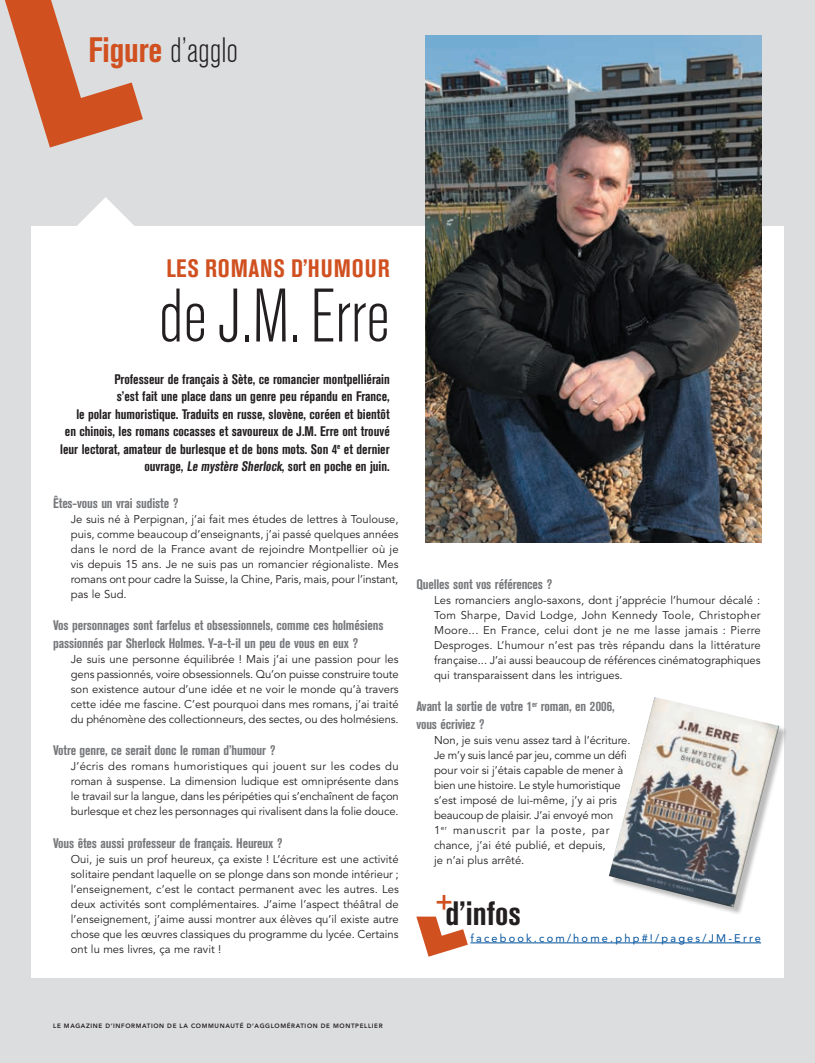
<style>
.page{position:relative;width:815px;height:1063px;background:#dcdddf}
.page>*{position:absolute;margin:0;border:0;box-sizing:border-box;transform-origin:0 0}
.t1{font:300 condensed 75px "Akzidenz Grotesk BE";color:#231f20}
.t2{font:300 condensed 35px "Akzidenz Grotesk BE";color:#231f20}
.t3{font:700 condensed 33.5px "Akzidenz Grotesk BE";color:#231f20}
.t4{font:700 condensed 33.5px "Akzidenz Grotesk BE";color:#d05020}
.t5{font:700 condensed 25px "Akzidenz Grotesk BE";letter-spacing:.035em;color:#d05020}
.Plaisir_d_Agglo_Tari{font:700 condensed 13.75px/17.5px "Akzidenz Grotesk BE";color:#231f20;text-align:right}
.t6{font:700 condensed 13.75px/17.5px "Akzidenz Grotesk BE";letter-spacing:-.01em;color:#76787b}
.t7{font:11.25px/15px "Avenir";letter-spacing:-.005em;color:#231f20;text-align:justify}
.t8{font:11px "Avenir";letter-spacing:.2em;color:#01519b}
.t9{font:800 6.25px "Avenir";letter-spacing:.1em;color:#231f20}
.s1{font-weight:700;color:#d05020}
</style>
<div class="page">
<svg style="left:5px;top:0;width:138px;height:148px"></svg>
<div style="left:31px;top:226px;width:752px;height:752px;background:#fff"></div>
<svg style="left:77px;top:197px;width:57px;height:29px"></svg>
<img style="left:425px;top:35px;width:337px;height:508px">
<svg style="left:416px;top:917px;width:52px;height:40px"></svg>
<hr style="left:470px;top:943px;width:291px;height:1px;background:#01519b">
<div style="left:610px;top:698px;width:178px;height:218px;background:#231f20;opacity:.3"></div>
<img style="left:609px;top:697px;width:170px;height:210px">
<h2 class="t2" style="left:89px;top:31px;width:151px"><span class="s1">Figure</span> d’agglo</h2>
<p class="t5" style="left:166px;top:254px;width:225px">LES ROMANS D’HUMOUR</p>
<p class="t1" style="left:159px;top:275px;width:233px">deJ.M.Erre</p>
<p class="Plaisir_d_Agglo_Tari" style="left:114px;top:370px;width:277px">Professeur de français à Sète, ce romancier montpelliérain</p>
<p class="Plaisir_d_Agglo_Tari" style="left:117px;top:388px;width:275px">s’est fait une place dans un genre peu répandu en France,</p>
<p class="Plaisir_d_Agglo_Tari" style="left:60px;top:405px;width:331px">le polar humoristique. Traduits en russe, slovène, coréen et bientôt<br>en chinois, les romans cocasses et savoureux de J.M. Erre ont trouvé leur lectorat, amateur de burlesque et de bons mots. Son 4<sup>e</sup> et dernier ouvrage, Le mystère Sherlock, sort en poche en juin.</p>
<p class="t6" style="left:53px;top:495px;width:127px">Êtes-vous un vrai sudiste ?</p>
<p class="t7" style="left:71px;top:512px;width:329px">Je suis né à Perpignan, j’ai fait mes études de lettres à Toulouse, puis, comme beaucoup d’enseignants, j’ai passé quelques années dans le nord de la France avant de rejoindre Montpellier où je vis depuis 15 ans. Je ne suis pas un romancier régionaliste. Mes romans ont pour cadre la Suisse, la Chine, Paris, mais, pour l’instant, pas le Sud.</p>
<p class="t6" style="left:53px;top:617px;width:332px">Vos personnages sont farfelus et obsessionnels, comme ces holmésiens passionnés par Sherlock Holmes. Y-a-t-il un peu de vous en eux ?</p>
<p class="t7" style="left:71px;top:652px;width:329px">Je suis une personne équilibrée ! Mais j’ai une passion pour les gens passionnés, voire obsessionnels. Qu’on puisse construire toute son existence autour d’une idée et ne voir le monde qu’à travers cette idée me fascine. C’est pourquoi dans mes romans, j’ai traité du phénomène des collectionneurs, des sectes, ou des holmésiens.</p>
<p class="t6" style="left:53px;top:742px;width:224px">Votre genre, ce serait donc le roman d’humour ?</p>
<p class="t7" style="left:71px;top:759px;width:329px">J’écris des romans humoristiques qui jouent sur les codes du roman à suspense. La dimension ludique est omniprésente dans le travail sur la langue, dans les péripéties qui s’enchaînent de façon burlesque et chez les personnages qui rivalisent dans la folie douce.</p>
<p class="t6" style="left:53px;top:835px;width:231px">Vous êtes aussi professeur de français. Heureux ?</p>
<p class="t7" style="left:71px;top:852px;width:329px">Oui, je suis un prof heureux, ça existe ! L’écriture est une activité solitaire pendant laquelle on se plonge dans son monde intérieur ; l’enseignement, c’est le contact permanent avec les autres. Les deux activités sont complémentaires. J’aime l’aspect théâtral de l’enseignement, j’aime aussi montrer aux élèves qu’il existe autre chose que les œuvres classiques du programme du lycée. Certains ont lu mes livres, ça me ravit !</p>
<p class="t6" style="left:416px;top:575px;width:137px">Quelles sont vos références ?</p>
<p class="t7" style="left:434px;top:592px;width:328px">Les romanciers anglo-saxons, dont j’apprécie l’humour décalé :<br>Tom Sharpe, David Lodge, John Kennedy Toole, Christopher Moore... En France, celui dont je ne me lasse jamais : Pierre Desproges. L’humour n’est pas très répandu dans la littérature française... J’ai aussi beaucoup de références cinématographiques qui transparaissent dans les intrigues.</p>
<p class="t6" style="left:416px;top:698px;width:200px">Avant la sortie de votre 1<sup>er</sup> roman, en 2006, vous écriviez ?</p>
<p class="t7" style="left:434px;top:732px;width:198px;text-align:left">Non, je suis venu assez tard à l’écriture.<br>Je m’y suis lancé par jeu, comme un défi pour voir si j’étais capable de mener à bien une histoire. Le style humoristique s’est imposé de lui-même, j’y ai pris beaucoup de plaisir. J’ai envoyé mon<br>1<sup>er</sup> manuscrit par la poste, par chance, j’ai été publié, et depuis,<br>je n’ai plus arrêté.</p>
<p class="t4" style="left:436px;top:881px;width:18px">+</p>
<p class="t3" style="left:446px;top:894px;width:77px">d’infos</p>
<p class="t8" style="left:470px;top:932px;width:292px">facebook.com/home.php#!/pages/JM-Erre</p>
<p class="t9" style="left:53px;top:1022px;width:331px">LE MAGAZINE D’INFORMATION DE LA COMMUNAUTÉ D’AGGLOMÉRATION DE MONTPELLIER</p>
</div>
